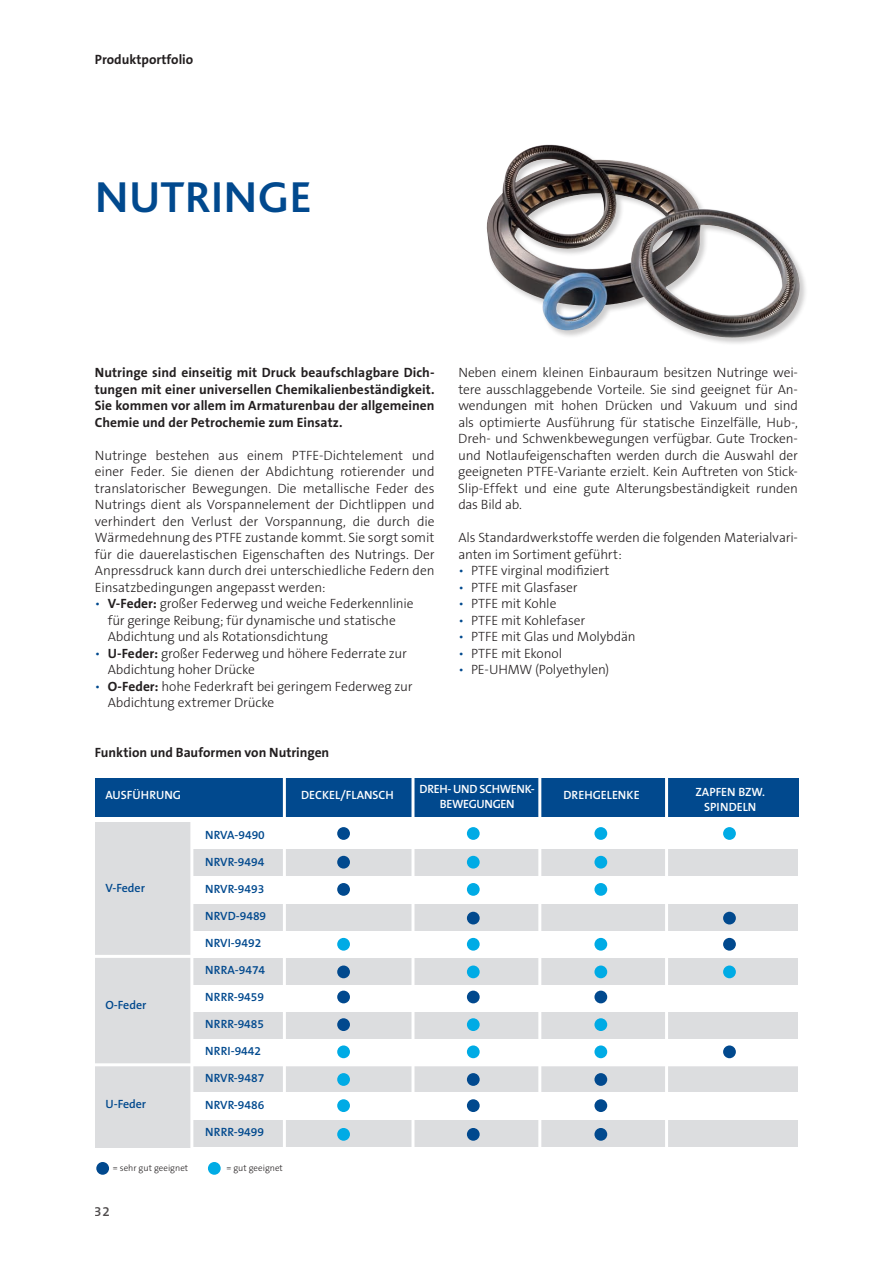
<style>
.page{position:relative;width:893px;height:1263px;background:#fff}
.page>*{position:absolute;margin:0;border:0;box-sizing:border-box;transform-origin:0 0}
.t1{font:700 45px "Bliss 2";letter-spacing:.005em;color:#01498e}
.t2{font:300 13.5px/16.5px "The Sans B3";letter-spacing:-.01em;color:#231f20}
.t3{font:700 13.5px/16.5px "The Sans B7";color:#231f20;text-align:justify}
.t4{font:600 13.5px "The Sans B6";color:#231f20}
.t5{font:600 12px "The Sans B6";color:#01498e}
.t6{font:600 12px/15px "The Sans B6";color:#fff;text-align:center}
.t7{font:600 12px/15px "The Sans B6";letter-spacing:-.03em;color:#fff;text-align:center}
.t8{font:300 9px "The Sans B3";color:#231f20}
.s1{color:#01498e}
.s2{font-family:"The Sans B7";font-weight:700}
</style>
<div class="page">
<div style="left:486px;top:144px;width:322px;height:202px;background:#231f20;opacity:.22"></div>
<img style="left:508px;top:145px;width:42px;height:23px">
<div style="left:95px;top:822px;width:97px;height:325px;background:#dcdddf"></div>
<div style="left:95px;top:849px;width:703px;height:27px;background:#dcdddf"></div>
<div style="left:95px;top:904px;width:703px;height:27px;background:#dcdddf"></div>
<div style="left:95px;top:958px;width:703px;height:26px;background:#dcdddf"></div>
<div style="left:95px;top:1012px;width:703px;height:26px;background:#dcdddf"></div>
<div style="left:95px;top:1066px;width:703px;height:26px;background:#dcdddf"></div>
<div style="left:95px;top:1120px;width:703px;height:27px;background:#dcdddf"></div>
<div style="left:95px;top:778px;width:703px;height:39px;background:#01498e"></div>
<hr style="left:190px;top:820px;width:3px;height:335px;background:#fff">
<hr style="left:283px;top:773px;width:3px;height:382px;background:#fff">
<hr style="left:411px;top:773px;width:3px;height:382px;background:#fff">
<hr style="left:538px;top:773px;width:3px;height:382px;background:#fff">
<hr style="left:665px;top:773px;width:3px;height:382px;background:#fff">
<div style="left:337px;top:856px;width:13px;height:12px;background:#01498e;border-radius:50%"></div>
<div style="left:467px;top:856px;width:13px;height:12px;background:#00abe5;border-radius:50%"></div>
<div style="left:594px;top:856px;width:13px;height:12px;background:#00abe5;border-radius:50%"></div>
<div style="left:337px;top:827px;width:13px;height:13px;background:#01498e;border-radius:50%"></div>
<div style="left:467px;top:827px;width:13px;height:13px;background:#00abe5;border-radius:50%"></div>
<div style="left:594px;top:827px;width:13px;height:13px;background:#00abe5;border-radius:50%"></div>
<div style="left:723px;top:827px;width:13px;height:13px;background:#00abe5;border-radius:50%"></div>
<div style="left:467px;top:912px;width:13px;height:12px;background:#01498e;border-radius:50%"></div>
<div style="left:723px;top:912px;width:13px;height:12px;background:#01498e;border-radius:50%"></div>
<div style="left:337px;top:883px;width:13px;height:13px;background:#01498e;border-radius:50%"></div>
<div style="left:467px;top:883px;width:13px;height:13px;background:#00abe5;border-radius:50%"></div>
<div style="left:594px;top:883px;width:13px;height:13px;background:#00abe5;border-radius:50%"></div>
<div style="left:337px;top:965px;width:13px;height:13px;background:#01498e;border-radius:50%"></div>
<div style="left:467px;top:965px;width:13px;height:13px;background:#00abe5;border-radius:50%"></div>
<div style="left:594px;top:965px;width:13px;height:13px;background:#00abe5;border-radius:50%"></div>
<div style="left:723px;top:965px;width:13px;height:13px;background:#00abe5;border-radius:50%"></div>
<div style="left:337px;top:938px;width:13px;height:13px;background:#00abe5;border-radius:50%"></div>
<div style="left:467px;top:938px;width:13px;height:13px;background:#00abe5;border-radius:50%"></div>
<div style="left:594px;top:938px;width:13px;height:13px;background:#00abe5;border-radius:50%"></div>
<div style="left:723px;top:938px;width:13px;height:13px;background:#01498e;border-radius:50%"></div>
<div style="left:337px;top:1018px;width:13px;height:13px;background:#01498e;border-radius:50%"></div>
<div style="left:467px;top:1018px;width:13px;height:13px;background:#00abe5;border-radius:50%"></div>
<div style="left:594px;top:1018px;width:13px;height:13px;background:#00abe5;border-radius:50%"></div>
<div style="left:337px;top:990px;width:13px;height:13px;background:#01498e;border-radius:50%"></div>
<div style="left:467px;top:990px;width:13px;height:13px;background:#01498e;border-radius:50%"></div>
<div style="left:594px;top:990px;width:13px;height:13px;background:#01498e;border-radius:50%"></div>
<div style="left:337px;top:1073px;width:13px;height:13px;background:#00abe5;border-radius:50%"></div>
<div style="left:467px;top:1073px;width:13px;height:13px;background:#01498e;border-radius:50%"></div>
<div style="left:594px;top:1073px;width:13px;height:13px;background:#01498e;border-radius:50%"></div>
<div style="left:337px;top:1045px;width:13px;height:13px;background:#00abe5;border-radius:50%"></div>
<div style="left:467px;top:1045px;width:13px;height:13px;background:#00abe5;border-radius:50%"></div>
<div style="left:594px;top:1045px;width:13px;height:13px;background:#00abe5;border-radius:50%"></div>
<div style="left:723px;top:1045px;width:13px;height:13px;background:#01498e;border-radius:50%"></div>
<div style="left:337px;top:1128px;width:13px;height:13px;background:#00abe5;border-radius:50%"></div>
<div style="left:467px;top:1128px;width:13px;height:13px;background:#01498e;border-radius:50%"></div>
<div style="left:594px;top:1128px;width:13px;height:13px;background:#01498e;border-radius:50%"></div>
<div style="left:337px;top:1099px;width:13px;height:13px;background:#00abe5;border-radius:50%"></div>
<div style="left:467px;top:1099px;width:13px;height:13px;background:#01498e;border-radius:50%"></div>
<div style="left:594px;top:1099px;width:13px;height:13px;background:#01498e;border-radius:50%"></div>
<div style="left:96px;top:1162px;width:13px;height:13px;background:#01498e;border-radius:50%"></div>
<div style="left:208px;top:1162px;width:13px;height:13px;background:#00abe5;border-radius:50%"></div>
<hr style="left:95px;top:955px;width:707px;height:3px;background:#fff">
<hr style="left:95px;top:1063px;width:707px;height:3px;background:#fff">
<p class="t3" style="left:95px;top:52px;width:100px">Produktportfolio</p>
<h1 class="t1" style="left:95px;top:169px;width:219px">NUTRINGE</h1>
<p class="t3" style="left:95px;top:365px;width:341px">Nutringe sind einseitig mit Druck beaufschlagbare Dich&shy;tungen mit einer universellen Chemikalienbeständigkeit.<br>Sie kommen vor allem im Armaturenbau der allgemeinen Chemie und der Petrochemie zum Einsatz.</p>
<p class="t2" style="left:95px;top:447px;width:341px;text-align:justify">Nutringe bestehen aus einem PTFE-Dichtelement und einer Feder. Sie dienen der Abdichtung rotierender und translatorischer Bewegungen. Die metallische Feder des Nutrings dient als Vorspannelement der Dichtlippen und verhindert den Verlust der Vorspannung, die durch die Wärmedehnung des PTFE zustande kommt. Sie sorgt somit für die dauerelastischen Eigenschaften des Nutrings. Der Anpressdruck kann durch drei unterschiedliche Federn den Einsatzbedingungen angepasst werden:</p>
<p class="t2" style="left:108px;top:596px;width:307px;text-indent:-13px"><span class="s1">•</span> <span class="s2">V-Feder:</span> großer Federweg und weiche Federkennlinie für geringe Reibung; für dynamische und statische<br>Abdichtung und als Rotationsdichtung</p>
<p class="t2" style="left:108px;top:645px;width:301px;text-indent:-13px"><span class="s1">•</span> <span class="s2">U-Feder:</span> großer Federweg und höhere Federrate zur<br>Abdichtung hoher Drücke</p>
<p class="t2" style="left:108px;top:678px;width:306px;text-indent:-13px"><span class="s1">•</span> <span class="s2">O-Feder:</span> hohe Federkraft bei geringem Federweg zur<br>Abdichtung extremer Drücke</p>
<p class="t3" style="left:95px;top:745px;width:236px">Funktion und Bauformen von Nutringen</p>
<p class="t2" style="left:458px;top:365px;width:341px;text-align:justify">Neben einem kleinen Einbauraum besitzen Nutringe wei&shy;tere ausschlaggebende Vorteile. Sie sind geeignet für An&shy;wendungen mit hohen Drücken und Vakuum und sind als optimierte Ausführung für statische Einzelfälle, Hub-, Dreh- und Schwenkbewegungen verfügbar. Gute Trocken&shy;und Notlaufeigenschaften werden durch die Auswahl der geeigneten PTFE-Variante erzielt. Kein Auftreten von Stick-Slip-Effekt und eine gute Alterungsbeständigkeit runden das Bild ab.</p>
<p class="t2" style="left:458px;top:530px;width:341px">Als Standardwerkstoffe werden die folgenden Materialvari&shy;anten im Sortiment geführt:</p>
<p class="t2" style="left:458px;top:563px;width:153px"><span class="s1">•</span> PTFE virginal modifiziert</p>
<p class="t2" style="left:458px;top:580px;width:121px"><span class="s1">•</span> PTFE mit Glasfaser</p>
<p class="t2" style="left:458px;top:596px;width:100px"><span class="s1">•</span> PTFE mit Kohle</p>
<p class="t2" style="left:458px;top:613px;width:128px"><span class="s1">•</span> PTFE mit Kohlefaser</p>
<p class="t2" style="left:458px;top:629px;width:179px"><span class="s1">•</span> PTFE mit Glas und Molybdän</p>
<p class="t2" style="left:458px;top:645px;width:105px"><span class="s1">•</span> PTFE mit Ekonol</p>
<p class="t2" style="left:458px;top:662px;width:153px"><span class="s1">•</span> PE-UHMW (Polyethylen)</p>
<p class="t6" style="left:105px;top:787px;width:77px">AUSFÜHRUNG</p>
<p class="t6" style="left:301px;top:787px;width:94px">DECKEL/FLANSCH</p>
<p class="t7" style="left:420px;top:782px;width:117px">DREH- UND SCHWENK-<br>BEWEGUNGEN</p>
<p class="t6" style="left:564px;top:787px;width:78px">DREHGELENKE</p>
<p class="t6" style="left:696px;top:784px;width:71px">ZAPFEN BZW.<br>SPINDELN</p>
<p class="t5" style="left:205px;top:829px;width:61px">NRVA-9490</p>
<p class="t5" style="left:205px;top:856px;width:61px">NRVR-9494</p>
<p class="t5" style="left:205px;top:883px;width:61px">NRVR-9493</p>
<p class="t5" style="left:205px;top:910px;width:63px">NRVD-9489</p>
<p class="t5" style="left:205px;top:937px;width:58px">NRVI-9492</p>
<p class="t5" style="left:205px;top:964px;width:62px">NRRA-9474</p>
<p class="t5" style="left:205px;top:991px;width:60px">NRRR-9459</p>
<p class="t5" style="left:205px;top:1018px;width:60px">NRRR-9485</p>
<p class="t5" style="left:205px;top:1045px;width:57px">NRRI-9442</p>
<p class="t5" style="left:205px;top:1072px;width:61px">NRVR-9487</p>
<p class="t5" style="left:205px;top:1099px;width:61px">NRVR-9486</p>
<p class="t5" style="left:205px;top:1126px;width:60px">NRRR-9499</p>
<p class="t5" style="left:105px;top:882px;width:41px">V-Feder</p>
<p class="t5" style="left:105px;top:999px;width:42px">O-Feder</p>
<p class="t5" style="left:105px;top:1098px;width:42px">U-Feder</p>
<p class="t8" style="left:113px;top:1163px;width:77px">= sehr gut geeignet</p>
<p class="t8" style="left:226px;top:1163px;width:58px">= gut geeignet</p>
<p class="t4" style="left:95px;top:1204px;width:16px">32</p>
</div>
